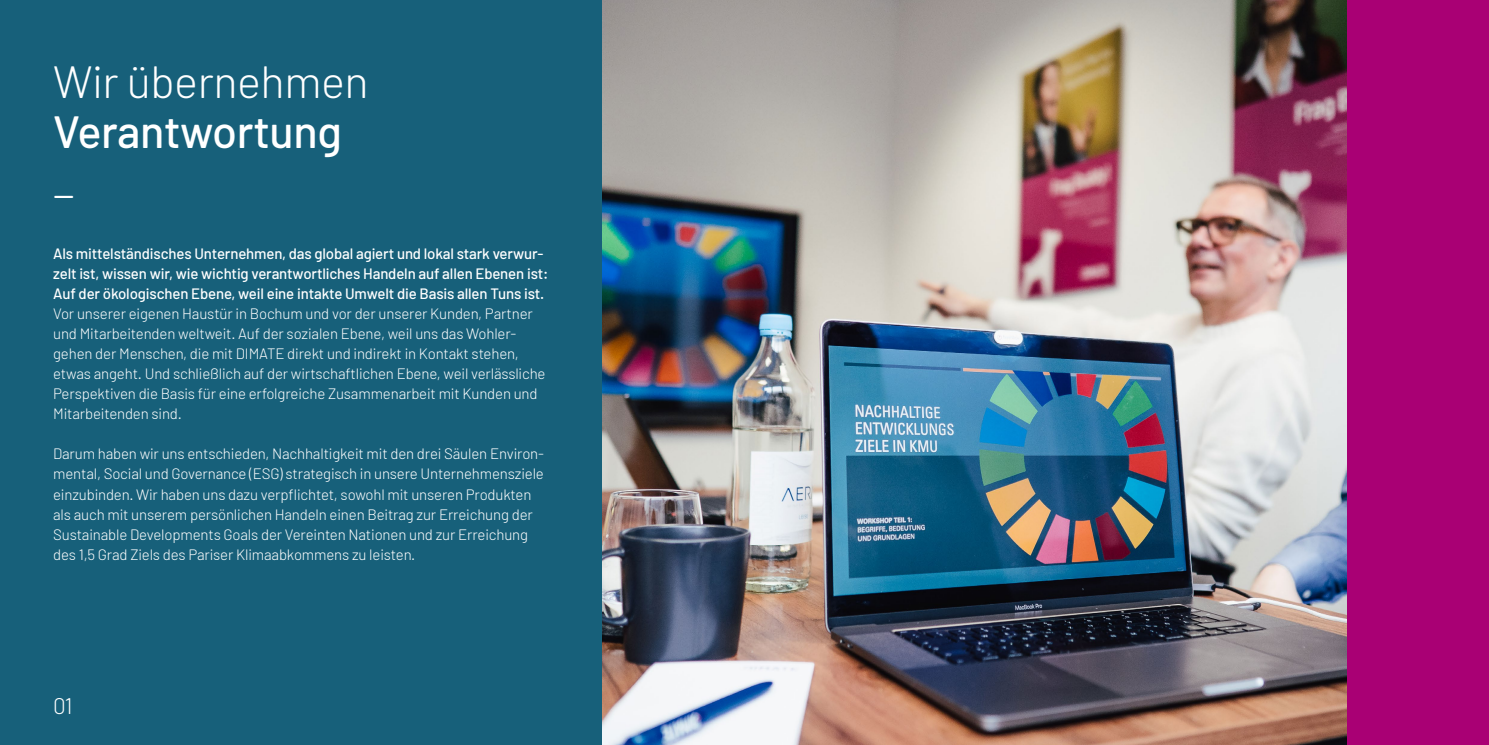
<style>
.page{position:relative;width:1489px;height:745px;background:#fff}
.page>*{position:absolute;margin:0;border:0;box-sizing:border-box;transform-origin:0 0}
.Absatzformat_1{font:300 45px/50px "Barlow";letter-spacing:-.01em;color:#fff}
.Absatzformat_1-2{font:300 22.5px "Barlow";color:#fff}
.Absatzformat_1-3{font:300 15px/20px "Barlow";letter-spacing:-.01em;color:#fff}
.Absatzformat_1-4{font:500 15px/20px "Barlow";letter-spacing:-.01em;color:#fff}
.s1{font-weight:500}
</style>
<div class="page">
<div style="left:0;top:0;width:744px;height:744px;background:#17607a"></div>
<img style="left:602px;top:0;width:744px;height:744px">
<div style="left:1346px;top:0;width:142px;height:744px;background:#a90074"></div>
<p class="Absatzformat_1" style="left:53px;top:56px;width:317px">Wir übernehmen<br><span class="s1">Verantwortung</span></p>
<p class="Absatzformat_1" style="left:53px;top:156px;width:23px">_</p>
<p class="Absatzformat_1-4" style="left:53px;top:243px;width:497px">Als mittelständisches Unternehmen, das global agiert und lokal stark verwur&shy;zelt ist, wissen wir, wie wichtig verantwortliches Handeln auf allen Ebenen ist:<br>Auf der ökologischen Ebene, weil eine intakte Umwelt die Basis allen Tuns ist.</p>
<p class="Absatzformat_1-3" style="left:53px;top:303px;width:494px">Vor unserer eigenen Haustür in Bochum und vor der unserer Kunden, Partner und Mitarbeitenden weltweit. Auf der sozialen Ebene, weil uns das Wohler&shy;gehen der Menschen, die mit DIMATE direkt und indirekt in Kontakt stehen, etwas angeht. Und schließlich auf der wirtschaftlichen Ebene, weil verlässliche Perspektiven die Basis für eine erfolgreiche Zusammenarbeit mit Kunden und Mitarbeitenden sind.</p>
<p class="Absatzformat_1-3" style="left:53px;top:443px;width:492px">Darum haben wir uns entschieden, Nachhaltigkeit mit den drei Säulen Environ&shy;mental, Social und Governance (ESG) strategisch in unsere Unternehmensziele einzubinden. Wir haben uns dazu verpflichtet, sowohl mit unseren Produkten als auch mit unserem persönlichen Handeln einen Beitrag zur Erreichung der Sustainable Developments Goals der Vereinten Nationen und zur Erreichung des 1,5 Grad Ziels des Pariser Klimaabkommens zu leisten.</p>
<p class="Absatzformat_1-2" style="left:53px;top:691px;width:21px">01</p>
</div>
